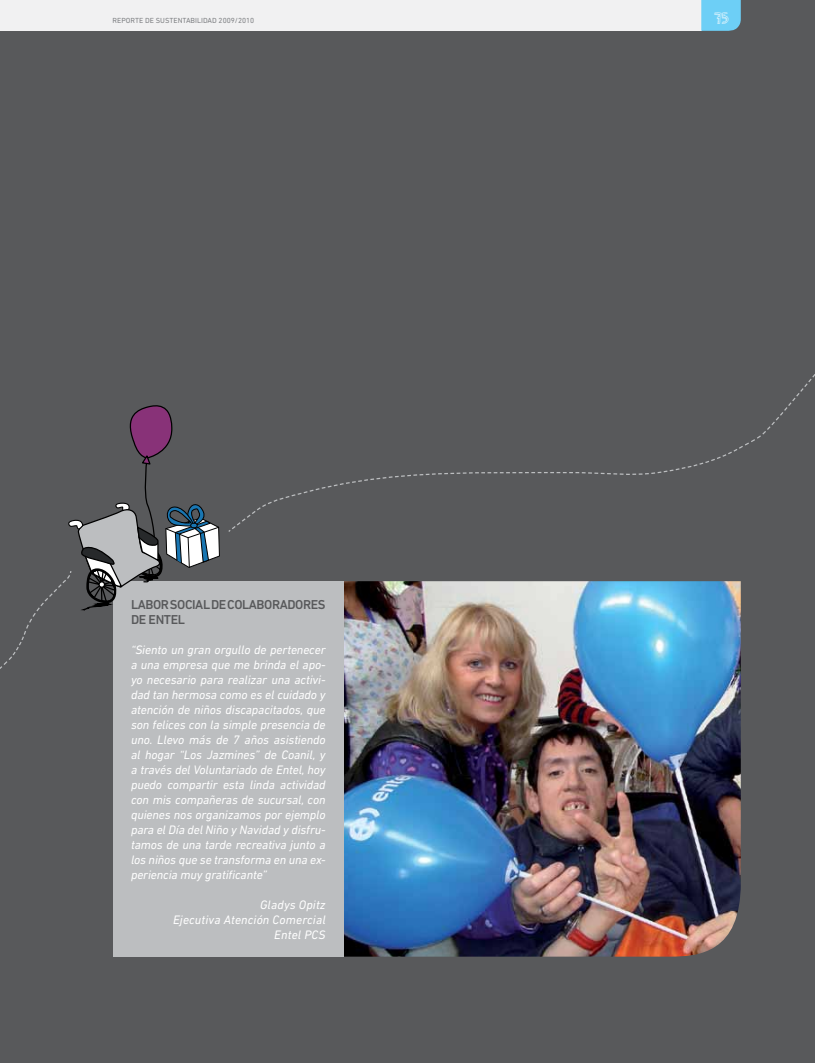
<style>
.page{position:relative;width:815px;height:1063px;background:#fff}
.page>*{position:absolute;margin:0;border:0;box-sizing:border-box;transform-origin:0 0}
.t1{font:16.5px "Denne Shuffle";color:#fff}
.t2{font:500 13.12px/15px "DIN Next LT Pro";letter-spacing:-.03em;color:#58595b}
.t3{font:italic 12.5px/15px "DIN Next LT Pro";letter-spacing:-.01em;color:#fff;text-align:justify}
.t4{font:italic 12.5px/15px "DIN Next LT Pro";letter-spacing:.01em;color:#fff;text-align:right}
.t5{font:7.5px "DIN Next Rounded LT Pro";color:#808285}
</style>
<div class="page">
<div style="left:0;top:0;width:815px;height:1062px;background:#58595b"></div>
<svg style="left:228px;top:374px;width:587px;height:158px"></svg>
<img style="left:343px;top:581px;width:398px;height:375px">
<div style="left:113px;top:581px;width:230px;height:375px;background:#bcbec0"></div>
<div style="left:0;top:0;width:701px;height:31px;background:#f1f1f2"></div>
<svg style="left:701px;top:0;width:40px;height:31px"></svg>
<svg style="left:0;top:405px;width:220px;height:264px"></svg>
<p class="t5" style="left:112px;top:16px;width:19px">REPORTE</p>
<p class="t5" style="left:145px;top:16px;width:30px">DE SUSTENTA</p>
<p class="t5" style="left:191px;top:16px;width:9px">BILIDAD</p>
<p class="t5" style="left:219px;top:16px;width:37px">2009/2010</p>
<h1 class="t1" style="left:714px;top:10px;width:16px">75</h1>
<p class="t2" style="left:131px;top:596px;width:127px">LABOR SOCIAL DE CO LABORADORES<br>DE ENTE</p>
<p class="t2" style="left:178px;top:611px;width:9px">L</p>
<p class="t3" style="left:131px;top:642px;width:196px">“Siento un gran orgullo de pertenecer a una empresa que me brinda el apo&shy;yo necesario para realizar una activi&shy;dad tan hermosa como es el cuidado y atención de niños discapacitados, que son felices con la simple presencia de uno. Llevo más de 7 años asistiendo al hogar “Los Jazmines” de Coanil, y a través del Voluntariado de Entel, hoy puedo compartir esta linda actividad con mis compañeras de sucursal, con quienes nos organizamos por ejemplo para el Día del Niño y Navidad y disfru&shy;tamos de una tarde recreativa junto a los niños que se transforma en una ex&shy;periencia muy gratificante”</p>
<p class="t4" style="left:173px;top:897px;width:154px">Gladys Opitz<br>Ejecutiva Atención Comercial<br>Entel PCS</p>
</div>
